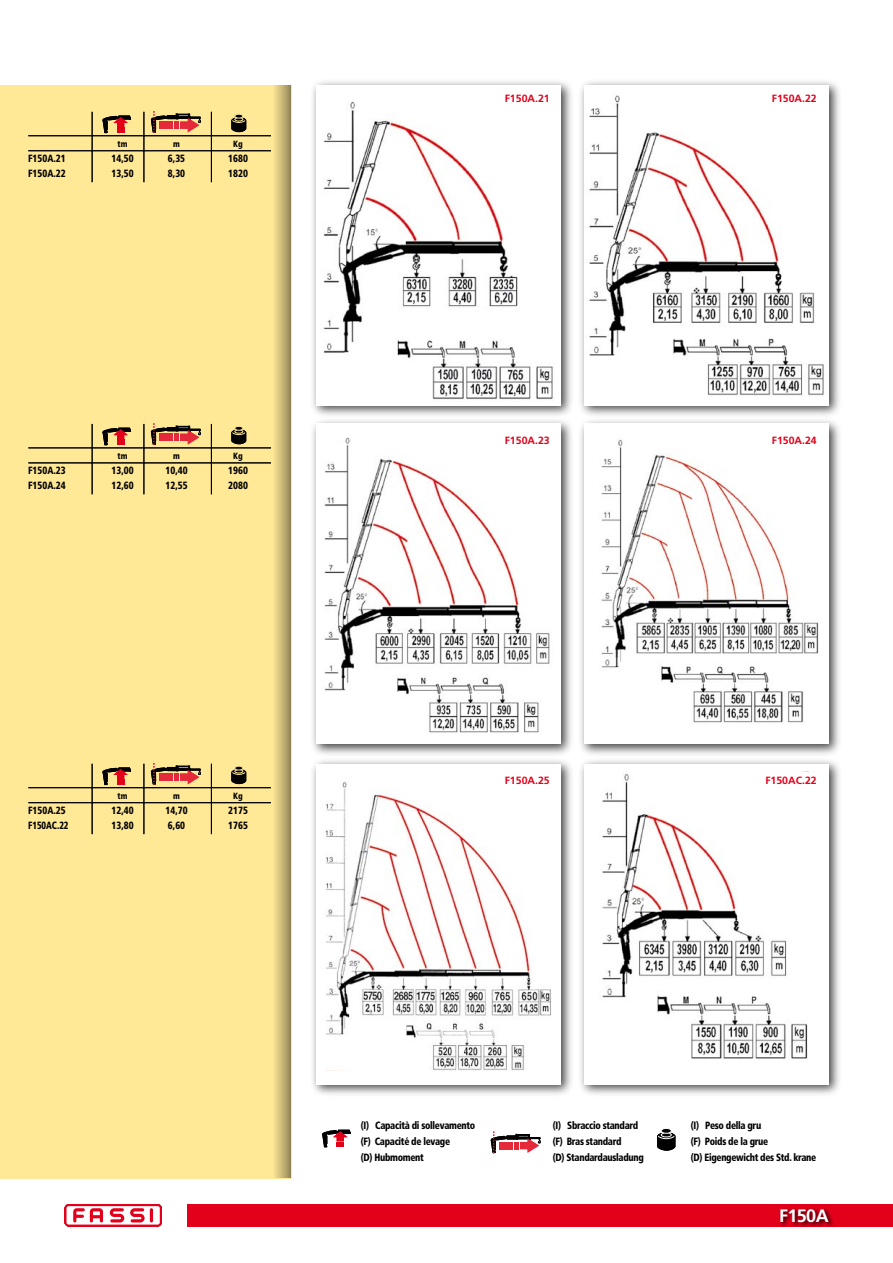
<style>
.page{position:relative;width:893px;height:1263px;background:#fff}
.page>*{position:absolute;margin:0;border:0;box-sizing:border-box;transform-origin:0 0}
.t1{font:700 18px "Frutiger";letter-spacing:-.035em;color:#fff}
.t2{font:900 condensed 10.5px "Frutiger";letter-spacing:-.03em;color:#000;scale:.9 1}
.t3{font:700 10.5px "Frutiger";color:#e2001a}
.t4{font:900 condensed 10.5px "Frutiger";color:#000;scale:.85 1}
.t5{font:900 condensed 9px "Frutiger";color:#000;scale:.9 1}
</style>
<div class="page">
<div style="left:0;top:85px;width:291px;height:1093px;background:#ffe896"></div>
<svg style="left:275px;top:85px;width:16px;height:1093px"></svg>
<hr style="left:28px;top:135px;width:243px;height:1px;background:#000">
<hr style="left:92px;top:112px;width:1px;height:70px;background:#000">
<hr style="left:144px;top:112px;width:1px;height:70px;background:#000">
<hr style="left:211px;top:112px;width:1px;height:70px;background:#000">
<hr style="left:28px;top:150px;width:243px;height:1px;background:#000">
<hr style="left:28px;top:447px;width:243px;height:1px;background:#000">
<hr style="left:92px;top:424px;width:1px;height:70px;background:#000">
<hr style="left:144px;top:424px;width:1px;height:70px;background:#000">
<hr style="left:211px;top:424px;width:1px;height:70px;background:#000">
<hr style="left:28px;top:462px;width:243px;height:1px;background:#000">
<hr style="left:28px;top:787px;width:243px;height:1px;background:#000">
<hr style="left:92px;top:764px;width:1px;height:70px;background:#000">
<hr style="left:144px;top:764px;width:1px;height:70px;background:#000">
<hr style="left:211px;top:764px;width:1px;height:70px;background:#000">
<hr style="left:28px;top:802px;width:243px;height:1px;background:#000">
<div style="left:188px;top:1204px;width:705px;height:23px;background:#e2001a"></div>
<div style="left:64px;top:1204px;width:98px;height:22px;border:1px solid #e2001a;border-radius:4px"></div>
<hr style="left:150px;top:1208px;width:3px;height:14px;background:#e2001a;border-radius:2px">
<svg style="left:130px;top:1208px;width:15px;height:14px"></svg>
<svg style="left:110px;top:1208px;width:14px;height:14px"></svg>
<svg style="left:73px;top:1208px;width:30px;height:14px"></svg>
<div style="left:310px;top:758px;width:265px;height:341px;background:#000;opacity:.75"></div>
<div style="left:316px;top:764px;width:245px;height:320px;background:#fff"></div>
<img style="left:326px;top:781px;width:225px;height:289px">
<div style="left:578px;top:758px;width:265px;height:341px;background:#000;opacity:.75"></div>
<div style="left:584px;top:764px;width:245px;height:320px;background:#fff"></div>
<img style="left:602px;top:773px;width:206px;height:286px">
<div style="left:310px;top:78px;width:266px;height:342px;background:#000;opacity:.75"></div>
<div style="left:316px;top:85px;width:245px;height:320px;background:#fff"></div>
<img style="left:323px;top:102px;width:230px;height:298px">
<div style="left:578px;top:79px;width:265px;height:341px;background:#000;opacity:.75"></div>
<div style="left:584px;top:85px;width:245px;height:320px;background:#fff"></div>
<img style="left:589px;top:95px;width:235px;height:301px">
<div style="left:578px;top:417px;width:265px;height:341px;background:#000;opacity:.75"></div>
<div style="left:584px;top:424px;width:245px;height:320px;background:#fff"></div>
<img style="left:601px;top:439px;width:218px;height:284px">
<div style="left:310px;top:417px;width:265px;height:341px;background:#000;opacity:.75"></div>
<div style="left:316px;top:424px;width:245px;height:320px;background:#fff"></div>
<img style="left:324px;top:437px;width:226px;height:296px">
<svg style="left:231px;top:114px;width:15px;height:18px"></svg>
<svg style="left:103px;top:116px;width:28px;height:17px"></svg>
<svg style="left:151px;top:111px;width:50px;height:22px"></svg>
<svg style="left:103px;top:428px;width:28px;height:17px"></svg>
<svg style="left:151px;top:423px;width:50px;height:22px"></svg>
<svg style="left:231px;top:426px;width:15px;height:18px"></svg>
<svg style="left:103px;top:768px;width:28px;height:17px"></svg>
<svg style="left:151px;top:763px;width:50px;height:22px"></svg>
<svg style="left:231px;top:766px;width:15px;height:18px"></svg>
<svg style="left:322px;top:1130px;width:28px;height:17px"></svg>
<svg style="left:491px;top:1131px;width:50px;height:22px"></svg>
<svg style="left:657px;top:1132px;width:18px;height:18px"></svg>
<div style="left:661px;top:1128px;width:10px;height:5px;background:#000;border-radius:50%"></div>
<div style="left:661px;top:1128px;width:11px;height:5px;border:1px solid #fff;border-radius:50%"></div>
<div style="left:778px;top:1207px;width:56px;height:21px;background:#000;opacity:.8"></div>
<p class="t5" style="left:118px;top:139px;width:13px">tm</p>
<p class="t5" style="left:173px;top:139px;width:9px">m</p>
<p class="t5" style="left:233px;top:139px;width:12px">Kg</p>
<p class="t2" style="left:28px;top:152px;width:43px">F150A.21</p>
<p class="t2" style="left:112px;top:152px;width:26px">14,50</p>
<p class="t2" style="left:168px;top:152px;width:21px">6,35</p>
<p class="t2" style="left:228px;top:152px;width:23px">1680</p>
<p class="t2" style="left:28px;top:167px;width:43px">F150A.22</p>
<p class="t2" style="left:112px;top:167px;width:26px">13,50</p>
<p class="t2" style="left:168px;top:167px;width:21px">8,30</p>
<p class="t2" style="left:228px;top:167px;width:23px">1820</p>
<p class="t5" style="left:118px;top:451px;width:13px">tm</p>
<p class="t5" style="left:173px;top:451px;width:9px">m</p>
<p class="t5" style="left:233px;top:451px;width:12px">Kg</p>
<p class="t2" style="left:28px;top:464px;width:43px">F150A.23</p>
<p class="t2" style="left:112px;top:464px;width:26px">13,00</p>
<p class="t2" style="left:166px;top:464px;width:26px">10,40</p>
<p class="t2" style="left:228px;top:464px;width:23px">1960</p>
<p class="t2" style="left:28px;top:479px;width:43px">F150A.24</p>
<p class="t2" style="left:112px;top:479px;width:26px">12,60</p>
<p class="t2" style="left:166px;top:479px;width:26px">12,55</p>
<p class="t2" style="left:228px;top:479px;width:23px">2080</p>
<p class="t5" style="left:118px;top:790px;width:13px">tm</p>
<p class="t5" style="left:173px;top:790px;width:9px">m</p>
<p class="t5" style="left:233px;top:790px;width:12px">Kg</p>
<p class="t2" style="left:28px;top:804px;width:43px">F150A.25</p>
<p class="t2" style="left:112px;top:804px;width:26px">12,40</p>
<p class="t2" style="left:166px;top:804px;width:26px">14,70</p>
<p class="t2" style="left:228px;top:804px;width:23px">2175</p>
<p class="t4" style="left:28px;top:819px;width:49px">F150AC.22</p>
<p class="t2" style="left:112px;top:819px;width:26px">13,80</p>
<p class="t2" style="left:168px;top:819px;width:21px">6,60</p>
<p class="t2" style="left:228px;top:819px;width:23px">1765</p>
<p class="t3" style="left:505px;top:92px;width:46px">F150A.21</p>
<p class="t3" style="left:772px;top:92px;width:46px">F150A.22</p>
<p class="t3" style="left:505px;top:434px;width:46px">F150A.23</p>
<p class="t3" style="left:772px;top:434px;width:46px">F150A.24</p>
<p class="t3" style="left:505px;top:774px;width:46px">F150A.25</p>
<p class="t3" style="left:765px;top:774px;width:53px">F150AC.22</p>
<p class="t2" style="left:361px;top:1119px;width:129px">(I) Capacità di sollevamento</p>
<p class="t2" style="left:553px;top:1119px;width:96px">(I) Sbraccio standard</p>
<p class="t2" style="left:691px;top:1119px;width:80px">(I) Peso della gru</p>
<p class="t2" style="left:361px;top:1135px;width:101px">(F) Capacité de levage</p>
<p class="t2" style="left:553px;top:1135px;width:78px">(F) Bras standard</p>
<p class="t2" style="left:691px;top:1135px;width:88px">(F) Poids de la grue</p>
<p class="t2" style="left:361px;top:1151px;width:72px">(D) Hubmoment</p>
<p class="t2" style="left:553px;top:1151px;width:103px">(D) Standardausladung</p>
<p class="t2" style="left:691px;top:1151px;width:141px">(D) Eigengewicht des Std. krane</p>
<h1 class="t1" style="left:779px;top:1205px;width:51px">F150A</h1>
</div>
